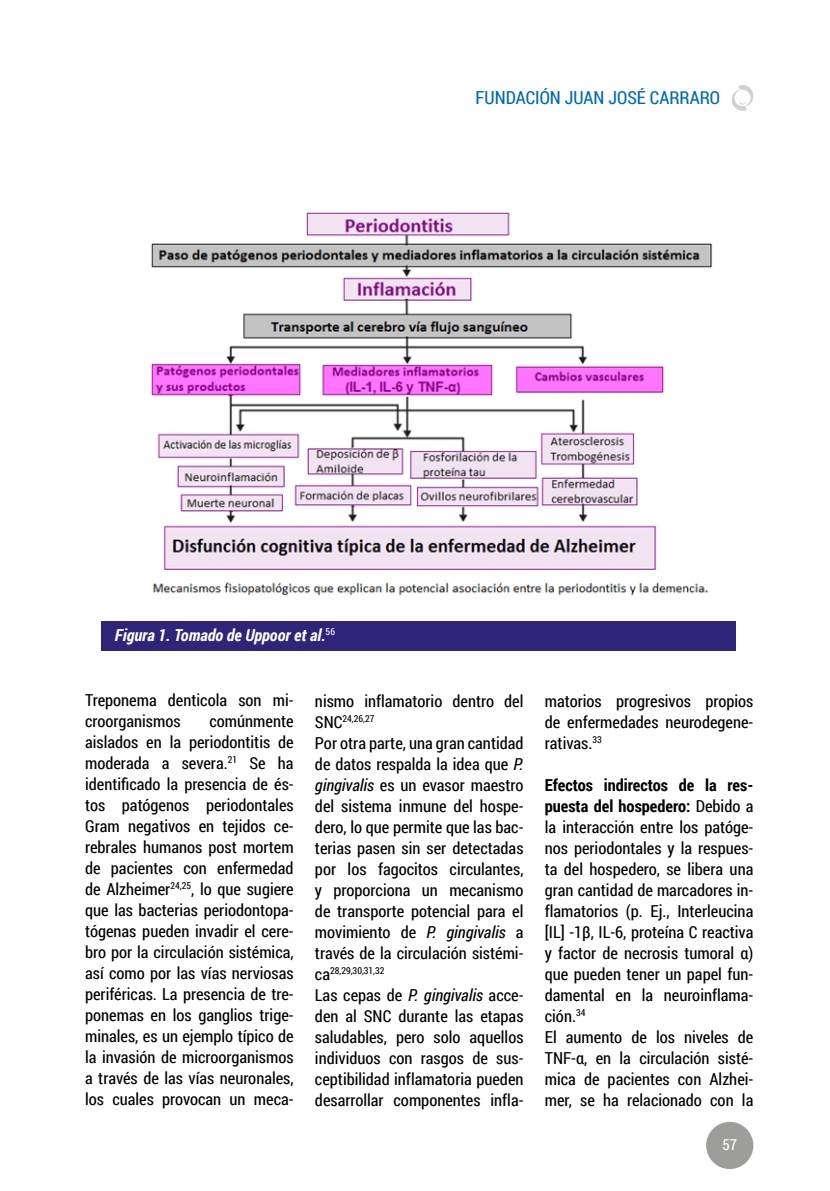
<style>
.page{position:relative;width:830px;height:1191px;background:#fff}
.page>*{position:absolute;margin:0;border:0;box-sizing:border-box;transform-origin:0 0}
.t1{font:18px "Roboto Condensed";color:#0069b4}
.t2{font:16.5px/21px "Roboto Condensed";color:#000;text-align:justify}
.t3{font:italic 700 16.5px "Roboto Condensed";color:#fff}
.t4{font:15px "Roboto Condensed";color:#fff}
.t5{font:9.6px "Roboto Condensed";color:#000}
.s1{font-size:16.5px}
.s2{font-style:italic}
.s3{font-weight:700}
</style>
<div class="page">
<div style="left:705px;top:1121px;width:48px;height:48px;background:#9d9d9c;border-radius:50%"></div>
<svg style="left:731px;top:85px;width:23px;height:26px"></svg>
<div style="left:101px;top:621px;width:634px;height:30px;background:#2e247a"></div>
<img style="left:151px;top:213px;width:561px;height:383px">
<p class="t1" style="left:475px;top:85px;width:246px">FUNDACIÓN JUAN JOSÉ CARRARO</p>
<p class="t3" style="left:115px;top:623px;width:221px">Figura 1. Tomado de Uppoor et al.<sup>56</sup></p>
<p class="t2" style="left:85px;top:689px;width:210px">Treponema denticola son mi&shy;croorganismos</p>
<p class="t2" style="left:85px;top:710px;width:210px;text-indent:124px">comúnmente aislados en la periodontitis de moderada a severa.<sup>21</sup> Se ha identificado la presencia de és&shy;tos patógenos periodontales Gram negativos en tejidos ce&shy;rebrales humanos post mortem de pacientes con enfermedad de Alzheimer<sup>24,25</sup>, lo que sugiere que las bacterias periodontopa&shy;tógenas pueden invadir el cere&shy;bro por la circulación sistémica, así como por las vías nerviosas periféricas. La presencia de tre&shy;ponemas en los ganglios trige&shy;minales, es un ejemplo típico de la invasión de microorganismos a través de las vías neuronales, los cuales provocan un meca-</p>
<p class="t2" style="left:315px;top:690px;width:210px">nismo inflamatorio dentro del</p>
<p class="t5" style="left:315px;top:712px;width:61px"><span class="s1">SNC</span>24,26,27</p>
<p class="t2" style="left:315px;top:732px;width:210px">Por otra parte, una gran cantidad de datos respalda la idea que <span class="s2">P. gingivalis</span> es un evasor maestro del sistema inmune del hospe&shy;dero, lo que permite que las bac&shy;terias pasen sin ser detectadas por los fagocitos circulantes, y proporciona un mecanismo de transporte potencial para el movimiento de <span class="s2">P. gingivalis</span> a través de la circulación sistémi-</p>
<p class="t5" style="left:315px;top:964px;width:71px"><span class="s1">ca</span>28,29,30,31,32</p>
<p class="t2" style="left:315px;top:984px;width:210px">Las cepas de <span class="s2">P. gingivalis</span> acce&shy;den al SNC durante las etapas saludables, pero solo aquellos individuos con rasgos de sus&shy;ceptibilidad inflamatoria pueden desarrollar componentes infla-</p>
<p class="t2" style="left:544px;top:690px;width:210px">matorios progresivos propios de enfermedades neurodegene&shy;rativas.<sup>33</sup></p>
<p class="t2" style="left:544px;top:774px;width:210px;text-align:left"><span class="s3">Efectos indirectos de la res&shy;puesta del hospedero:</span> Debido a la interacción entre los patóge&shy;nos periodontales y la respues&shy;ta del hospedero, se libera una gran cantidad de marcadores in&shy;flamatorios (p. Ej., Interleucina [IL] -1β, IL-6, proteína C reactiva y factor de necrosis tumoral α) que pueden tener un papel fun&shy;damental en la neuroinflama&shy;ción.<sup>34<br></sup>El aumento de los niveles de<br>TNF-α, en la circulación sisté&shy;mica de pacientes con Alzhei&shy;mer, se ha relacionado con la</p>
<p class="t4" style="left:722px;top:1134px;width:16px">57</p>
</div>
